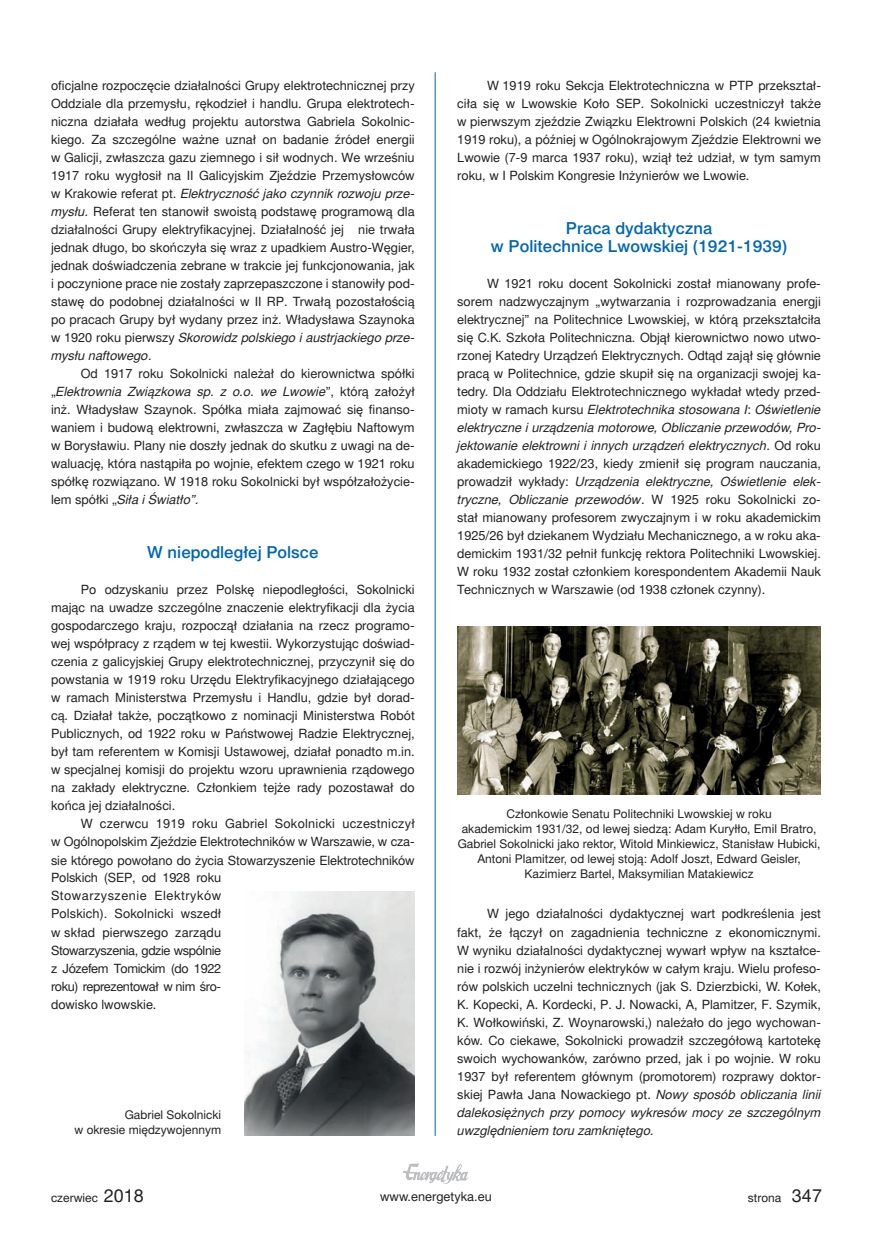
<style>
.page{position:relative;width:872px;height:1255px;background:#fff}
.page>*{position:absolute;margin:0;border:0;box-sizing:border-box;transform-origin:0 0}
.t1{font:16.5px/18px "Switzer EFN Medium";color:#0166b3;text-align:center}
.t2{font:12.75px/18px "Switzer EFN";color:#231f20;text-align:justify}
.t3{font:12px/15px "Switzer EFN";color:#231f20;text-align:right}
.s1{font-style:italic}
.s2{font-size:18px}
</style>
<div class="page">
<hr style="left:435px;top:72px;width:1px;height:1063px;background:#0166b3">
<img style="left:403px;top:1163px;width:66px;height:21px">
<img style="left:245px;top:891px;width:170px;height:244px">
<img style="left:457px;top:626px;width:364px;height:168px">
<p class="t2" style="left:51px;top:77px;width:365px">oficjalne rozpoczęcie działalności Grupy elektrotechnicznej przy Oddziale dla przemysłu, rękodzieł i handlu. Grupa elektrotech&shy;niczna działała według projektu autorstwa Gabriela Sokolnic&shy;kiego. Za szczególne ważne uznał on badanie źródeł energii w Galicji, zwłaszcza gazu ziemnego i sił wodnych. We wrześniu 1917 roku wygłosił na II Galicyjskim Zjeździe Przemysłowców w Krakowie referat pt. <span class="s1">Elektryczność jako czynnik rozwoju prze&shy;mysłu.</span> Referat ten stanowił swoistą podstawę programową dla działalności Grupy elektryfikacyjnej. Działalność jej nie trwała jednak długo, bo skończyła się wraz z upadkiem Austro-Węgier, jednak doświadczenia zebrane w trakcie jej funkcjonowania, jak i poczynione prace nie zostały zaprzepaszczone i stanowiły pod&shy;stawę do podobnej działalności w II RP. Trwałą pozostałością po pracach Grupy był wydany przez inż. Władysława Szaynoka w 1920 roku pierwszy <span class="s1">Skorowidz polskiego i austrjackiego prze&shy;mysłu naftowego</span>.</p>
<p class="t2" style="left:51px;top:365px;width:365px;text-indent:30px">Od 1917 roku Sokolnicki należał do kierownictwa spółki „<span class="s1">Elektrownia Związkowa sp. z o.o. we Lwowie</span>”, którą założył inż. Władysław Szaynok. Spółka miała zajmować się finanso&shy;waniem i budową elektrowni, zwłaszcza w Zagłębiu Naftowym w Borysławiu. Plany nie doszły jednak do skutku z uwagi na de&shy;waluację, która nastąpiła po wojnie, efektem czego w 1921 roku spółkę rozwiązano. W 1918 roku Sokolnicki był współzałożycie&shy;lem spółki „<span class="s1">Siła i Światło”.</span></p>
<p class="t1" style="left:147px;top:543px;width:173px">W niepodległej Polsce</p>
<p class="t2" style="left:51px;top:581px;width:365px;text-indent:30px">Po odzyskaniu przez Polskę niepodległości, Sokolnicki mając na uwadze szczególne znaczenie elektryfikacji dla życia gospodarczego kraju, rozpoczął działania na rzecz programo&shy;wej współpracy z rządem w tej kwestii. Wykorzystując doświad&shy;czenia z galicyjskiej Grupy elektrotechnicznej, przyczynił się do powstania w 1919 roku Urzędu Elektryfikacyjnego działającego w ramach Ministerstwa Przemysłu i Handlu, gdzie był dorad&shy;cą. Działał także, początkowo z nominacji Ministerstwa Robót Publicznych, od 1922 roku w Państwowej Radzie Elektrycznej, był tam referentem w Komisji Ustawowej, działał ponadto m.in. w specjalnej komisji do projektu wzoru uprawnienia rządowego na zakłady elektryczne. Członkiem tejże rady pozostawał do końca jej działalności.</p>
<p class="t2" style="left:51px;top:815px;width:365px;text-indent:30px">W czerwcu 1919 roku Gabriel Sokolnicki uczestniczył w Ogólnopolskim Zjeździe Elektrotechników w Warszawie, w cza&shy;sie którego powołano do życia Stowarzyszenie Elektrotechników</p>
<p class="t2" style="left:51px;top:869px;width:172px">Polskich (SEP, od 1928 roku Stowarzyszenie Elektryków Polskich). Sokolnicki wszedł w skład pierwszego zarządu Stowarzyszenia, gdzie wspólnie z Józefem Tomickim (do 1922 roku) reprezentował w nim śro&shy;dowisko lwowskie.</p>
<p class="t3" style="left:74px;top:1107px;width:148px">Gabriel Sokolnicki<br>w okresie międzywojennym</p>
<p class="t2" style="left:457px;top:77px;width:365px;text-indent:30px">W 1919 roku Sekcja Elektrotechniczna w PTP przekształ&shy;ciła się w Lwowskie Koło SEP. Sokolnicki uczestniczył także w pierwszym zjeździe Związku Elektrowni Polskich (24 kwietnia 1919 roku), a później w Ogólnokrajowym Zjeździe Elektrowni we Lwowie (7-9 marca 1937 roku), wziął też udział, w tym samym roku, w I Polskim Kongresie Inżynierów we Lwowie.</p>
<p class="t1" style="left:491px;top:219px;width:298px">Praca dydaktyczna<br>w Politechnice Lwowskiej (1921-1939)</p>
<p class="t2" style="left:457px;top:275px;width:365px;text-indent:30px">W 1921 roku docent Sokolnicki został mianowany profe&shy;sorem nadzwyczajnym „wytwarzania i rozprowadzania energji elektrycznej” na Politechnice Lwowskiej, w którą przekształciła się C.K. Szkoła Politechniczna. Objął kierownictwo nowo utwo&shy;rzonej Katedry Urządzeń Elektrycznych. Odtąd zajął się głównie pracą w Politechnice, gdzie skupił się na organizacji swojej ka&shy;tedry. Dla Oddziału Elektrotechnicznego wykładał wtedy przed&shy;mioty w ramach kursu <span class="s1">Elektrotechnika stosowana I</span>: <span class="s1">Oświetlenie elektryczne i urządzenia motorowe, Obliczanie przewodów, Pro&shy;jektowanie elektrowni i innych urządzeń elektrycznych</span>. Od roku akademickiego 1922/23, kiedy zmienił się program nauczania, prowadził wykłady: <span class="s1">Urządzenia elektryczne, Oświetlenie elek&shy;tryczne, Obliczanie przewodów</span>. W 1925 roku Sokolnicki zo&shy;stał mianowany profesorem zwyczajnym i w roku akademickim 1925/26 był dziekanem Wydziału Mechanicznego, a w roku aka&shy;demickim 1931/32 pełnił funkcję rektora Politechniki Lwowskiej.<br>W roku 1932 został członkiem korespondentem Akademii Nauk Technicznych w Warszawie (od 1938 członek czynny).</p>
<p class="t3" style="left:457px;top:806px;width:364px;text-align:center">Członkowie Senatu Politechniki Lwowskiej w roku<br>akademickim 1931/32, od lewej siedzą: Adam Kuryłło, Emil Bratro, Gabriel Sokolnicki jako rektor, Witold Minkiewicz, Stanisław Hubicki, Antoni Plamitzer, od lewej stoją: Adolf Joszt, Edward Geisler, Kazimierz Bartel, Maksymilian Matakiewicz</p>
<p class="t2" style="left:457px;top:905px;width:365px;text-indent:30px">W jego działalności dydaktycznej wart podkreślenia jest fakt, że łączył on zagadnienia techniczne z ekonomicznymi.<br>W wyniku działalności dydaktycznej wywarł wpływ na kształce&shy;nie i rozwój inżynierów elektryków w całym kraju. Wielu profeso&shy;rów polskich uczelni technicznych (jak S. Dzierzbicki, W. Kołek, K. Kopecki, A. Kordecki, P. J. Nowacki, A, Plamitzer, F. Szymik, K. Wołkowiński, Z. Woynarowski,) należało do jego wychowan&shy;ków. Co ciekawe, Sokolnicki prowadził szczegółową kartotekę swoich wychowanków, zarówno przed, jak i po wojnie. W roku 1937 był referentem głównym (promotorem) rozprawy doktor&shy;skiej Pawła Jana Nowackiego pt. <span class="s1">Nowy sposób obliczania linii dalekosiężnych przy pomocy wykresów mocy ze szczególnym uwzględnieniem toru zamkniętego.</span></p>
<p class="t3" style="left:51px;top:1190px;width:94px">czerwiec <span class="s2">2018</span></p>
<p class="t2" style="left:380px;top:1188px;width:113px">www.energetyka.eu</p>
<p class="t3" style="left:748px;top:1190px;width:76px">strona <span class="s2">347</span></p>
</div>
